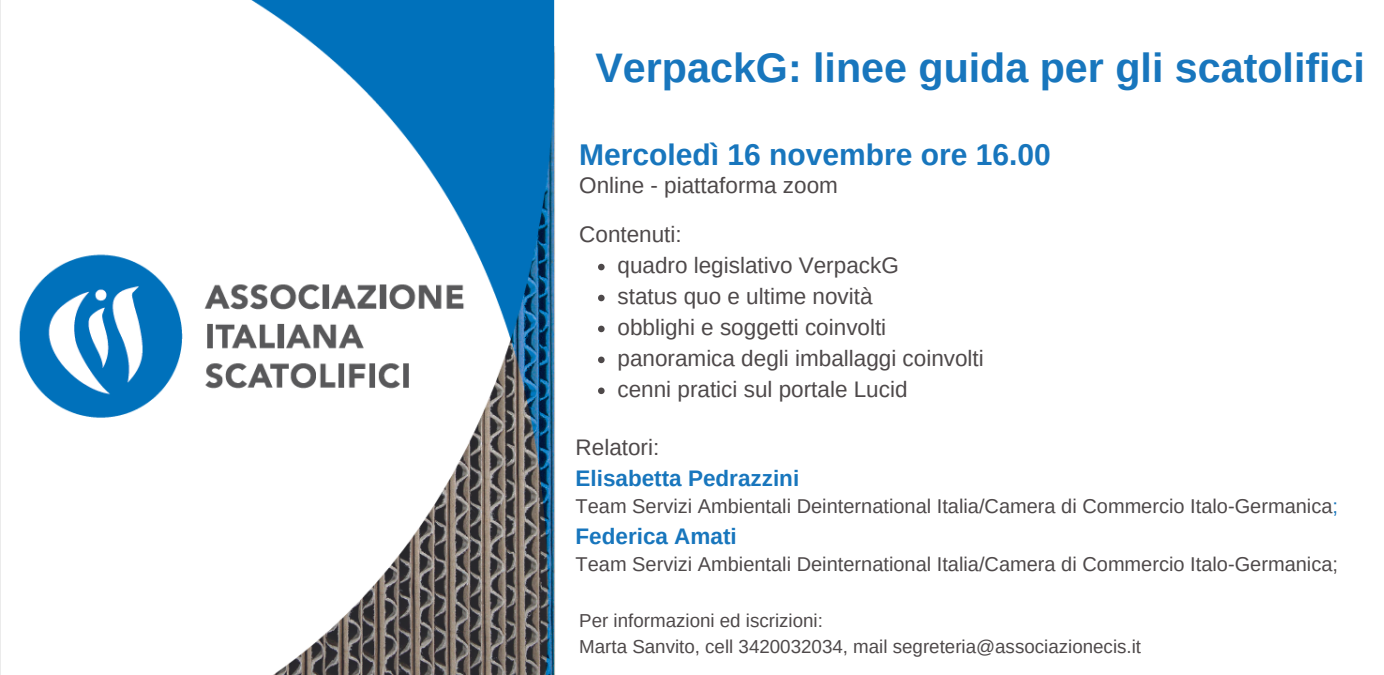
<style>
.page{position:relative;width:1384px;height:675px;background:#fff}
.page>*{position:absolute;margin:0;border:0;box-sizing:border-box;transform-origin:0 0}
.t1{font:700 41.25px "Arimo";color:#1876bd}
.t2{font:700 30px "Arimo";color:#1876bd}
.t3{font:22.5px/31px "Arimo";color:#4e494a}
.t4{font:700 22.5px "Arimo";color:#1876bd}
.t5{font:20px "Arimo";color:#4e494a}
.t6{font:18.75px/26.2px "Arimo";color:#4e494a}
.s1{color:#1876bd}
</style>
<div class="page">
<img style="left:0;top:0;width:555px;height:675px">
<svg style="left:598px;top:264px;width:6px;height:6px"></svg>
<svg style="left:598px;top:295px;width:6px;height:6px"></svg>
<svg style="left:598px;top:326px;width:6px;height:6px"></svg>
<svg style="left:598px;top:357px;width:6px;height:6px"></svg>
<svg style="left:598px;top:388px;width:6px;height:6px"></svg>
<h1 class="t1" style="left:595px;top:45px;width:771px">VerpackG: linee guida per gli scatolifici</h1>
<h2 class="t2" style="left:579px;top:138px;width:473px">Mercoledì 16 novembre ore 16.00</h2>
<p class="t3" style="left:579px;top:170px;width:260px">Online - piattaforma zoom</p>
<p class="t3" style="left:579px;top:219px;width:104px">Contenuti:</p>
<p class="t3" style="left:617px;top:250px;width:368px">quadro legislativo VerpackG<br>status quo e ultime novità<br>obblighi e soggetti coinvolti panoramica degli imballaggi coinvolti cenni pratici sul portale Lucid</p>
<p class="t3" style="left:575px;top:432px;width:85px">Relatori:</p>
<p class="t4" style="left:575px;top:466px;width:225px">Elisabetta Pedrazzini</p>
<p class="t5" style="left:575px;top:495px;width:764px">Team Servizi Ambientali Deinternational Italia/Camera di Commercio Italo-Germanica<span class="s1">;</span></p>
<p class="t4" style="left:575px;top:524px;width:163px">Federica Amati</p>
<p class="t5" style="left:575px;top:553px;width:764px">Team Servizi Ambientali Deinternational Italia/Camera di Commercio Italo-Germanica;</p>
<p class="t6" style="left:579px;top:607px;width:563px">Per informazioni ed iscrizioni:<br>Marta Sanvito, cell 3420032034, mail segreteria@associazionecis.it</p>
</div>
